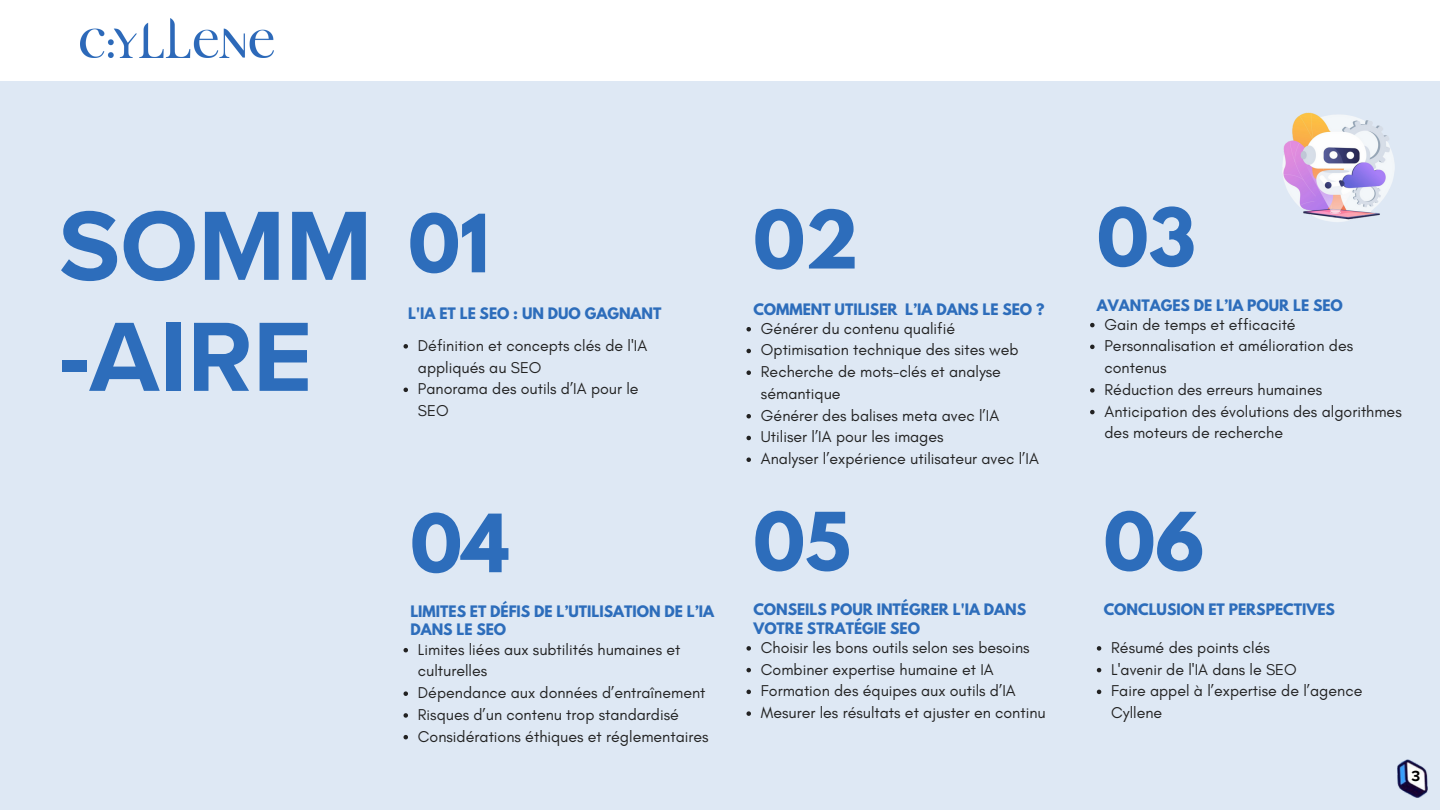
<style>
.page{position:relative;width:1440px;height:810px;background:#fff}
.page>*{position:absolute;margin:0;border:0;box-sizing:border-box;transform-origin:0 0}
.t1{font:700 102px/111px "Proxima Nova";color:#2d6dbb}
.t2{font:700 71.1px "League Spartan";color:#2d6dbb}
.t3{font:16px/21.8px "Glacial Indifference";color:#222}
.t4{font:700 15px "Proxima Nova";color:#000}
.t5{font:700 14px/18.6px "League Spartan";color:#2d6dbb}
</style>
<div class="page">
<div style="left:0;top:81px;width:1440px;height:729px;background:#dee8f4"></div>
<img style="left:81px;top:18px;width:192px;height:39px">
<svg style="left:404px;top:344px;width:4px;height:5px"></svg>
<svg style="left:404px;top:388px;width:4px;height:4px"></svg>
<svg style="left:746px;top:327px;width:5px;height:4px"></svg>
<svg style="left:746px;top:349px;width:5px;height:4px"></svg>
<svg style="left:746px;top:370px;width:5px;height:5px"></svg>
<svg style="left:746px;top:414px;width:5px;height:4px"></svg>
<svg style="left:746px;top:436px;width:5px;height:4px"></svg>
<svg style="left:746px;top:457px;width:5px;height:5px"></svg>
<svg style="left:1090px;top:323px;width:5px;height:4px"></svg>
<svg style="left:1090px;top:345px;width:5px;height:4px"></svg>
<svg style="left:1090px;top:388px;width:5px;height:5px"></svg>
<svg style="left:1090px;top:410px;width:5px;height:4px"></svg>
<svg style="left:404px;top:648px;width:4px;height:4px"></svg>
<svg style="left:404px;top:691px;width:4px;height:5px"></svg>
<svg style="left:404px;top:713px;width:4px;height:5px"></svg>
<svg style="left:404px;top:735px;width:4px;height:4px"></svg>
<svg style="left:746px;top:646px;width:5px;height:5px"></svg>
<svg style="left:746px;top:668px;width:5px;height:4px"></svg>
<svg style="left:746px;top:690px;width:5px;height:4px"></svg>
<svg style="left:746px;top:711px;width:5px;height:5px"></svg>
<svg style="left:1097px;top:646px;width:4px;height:5px"></svg>
<svg style="left:1097px;top:668px;width:4px;height:4px"></svg>
<svg style="left:1097px;top:690px;width:4px;height:4px"></svg>
<img style="left:1397px;top:759px;width:31px;height:39px">
<img style="left:1282px;top:112px;width:113px;height:110px">
<p class="t1" style="left:59px;top:193px;width:315px">SOMM -AIRE</p>
<h1 class="t2" style="left:408px;top:208px;width:83px">01</h1>
<p class="t5" style="left:408px;top:305px;width:255px">L'IA ET LE SEO : UN DUO GAGNANT</p>
<p class="t3" style="left:418px;top:334px;width:231px">Définition et concepts clés de l'IA appliqués au SEO</p>
<p class="t3" style="left:418px;top:378px;width:222px">Panorama des outils d’IA pour le<br>SEO</p>
<p class="t2" style="left:410px;top:508px;width:101px">04</p>
<p class="t5" style="left:410px;top:604px;width:305px">LIMITES ET DÉFIS DE L’UTILISATION DE L’IA<br>DANS LE SEO</p>
<p class="t3" style="left:418px;top:638px;width:264px">Limites liées aux subtilités humaines et culturelles</p>
<p class="t3" style="left:418px;top:682px;width:289px">Dépendance aux données d’entraînement</p>
<p class="t3" style="left:418px;top:703px;width:263px">Risques d’un contenu trop standardisé</p>
<p class="t3" style="left:418px;top:725px;width:292px">Considérations éthiques et réglementaires</p>
<p class="t2" style="left:753px;top:205px;width:107px">02</p>
<p class="t5" style="left:753px;top:302px;width:293px">COMMENT UTILISER L’IA DANS LE SEO ?</p>
<p class="t3" style="left:761px;top:317px;width:196px">Générer du contenu qualifié</p>
<p class="t3" style="left:761px;top:339px;width:259px">Optimisation technique des sites web</p>
<p class="t3" style="left:761px;top:361px;width:242px">Recherche de mots-clés et analyse sémantique</p>
<p class="t3" style="left:761px;top:404px;width:240px">Générer des balises meta avec l’IA</p>
<p class="t3" style="left:761px;top:426px;width:184px">Utiliser l’IA pour les images</p>
<p class="t3" style="left:761px;top:448px;width:280px">Analyser l’expérience utilisateur avec l’IA</p>
<p class="t2" style="left:753px;top:506px;width:99px">05</p>
<p class="t5" style="left:753px;top:602px;width:274px">CONSEILS POUR INTÉGRER L'IA DANS<br>VOTRE STRATÉGIE SEO</p>
<p class="t3" style="left:761px;top:636px;width:270px">Choisir les bons outils selon ses besoins</p>
<p class="t3" style="left:761px;top:658px;width:234px">Combiner expertise humaine et IA</p>
<p class="t3" style="left:761px;top:680px;width:256px">Formation des équipes aux outils d’IA</p>
<p class="t3" style="left:761px;top:702px;width:286px">Mesurer les résultats et ajuster en continu</p>
<p class="t2" style="left:1097px;top:202px;width:100px">03</p>
<p class="t5" style="left:1097px;top:297px;width:247px">AVANTAGES DE L’IA POUR LE SEO</p>
<p class="t3" style="left:1105px;top:313px;width:193px">Gain de temps et efficacité</p>
<p class="t3" style="left:1105px;top:335px;width:250px">Personnalisation et amélioration des contenus</p>
<p class="t3" style="left:1105px;top:378px;width:219px">Réduction des erreurs humaines</p>
<p class="t3" style="left:1105px;top:400px;width:299px">Anticipation des évolutions des algorithmes des moteurs de recherche</p>
<p class="t2" style="left:1104px;top:506px;width:102px">06</p>
<p class="t5" style="left:1104px;top:602px;width:233px">CONCLUSION ET PERSPECTIVES</p>
<p class="t3" style="left:1111px;top:636px;width:160px">Résumé des points clés</p>
<p class="t3" style="left:1111px;top:658px;width:187px">L'avenir de l'IA dans le SEO</p>
<p class="t3" style="left:1111px;top:680px;width:253px">Faire appel à l’expertise de l’agence<br>Cyllene</p>
<p class="t4" style="left:1412px;top:767px;width:10px">3</p>
</div>
